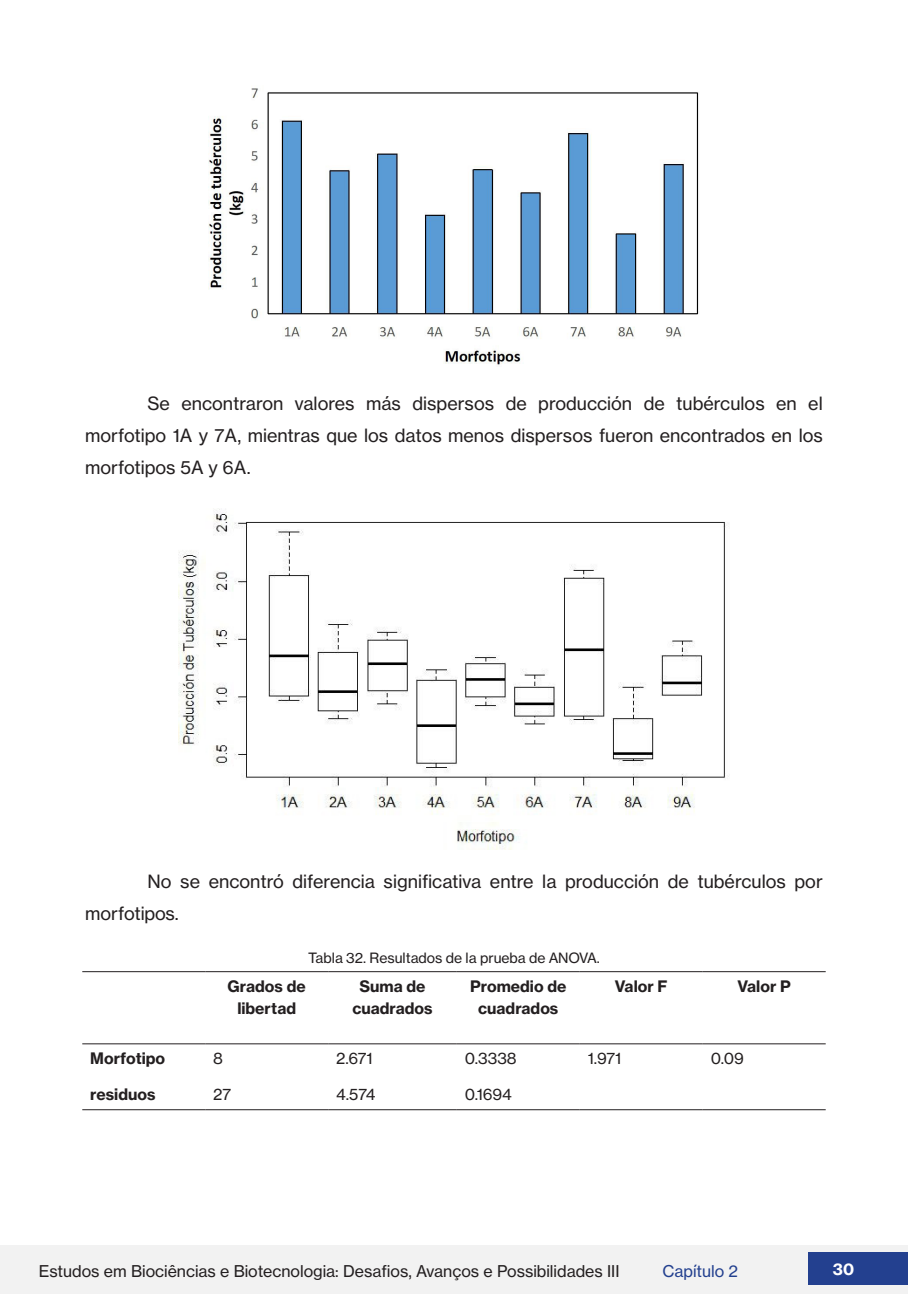
<style>
.page{position:relative;width:908px;height:1304px;background:#fff}
.page>*{position:absolute;margin:0;border:0;box-sizing:border-box;transform-origin:0 0}
.CORPO_DO_TEXTO_ATUAL{font:18px/32px "N Haas Grotesk TX Pro 55 Rg";color:#231f20;text-align:justify}
.t1{font:16px "N Haas Grotesk TX Pro 55 Rg";color:#231f20}
.t2{font:16px "N Haas Grotesk TX Pro 55 Rg";color:#23408f}
.t3{font:16px "N Haas Grotesk TX Pro 75 Bd";color:#fff}
.CORPO_DO_TEXTO_ATUAL-2{font:15.6px/22px "N Haas Grotesk TX Pro 75 Bd";color:#231f20;text-align:center}
.CORPO_DO_TEXTO_ATUAL-3{font:15.6px "N Haas Grotesk TX Pro 55 Rg";color:#231f20}
.LEGENDAS_DE_TABELAS_E_IMAGENS{font:14px "N Haas Grotesk TX Pro 55 Rg";color:#231f20}
</style>
<div class="page">
<div style="left:0;top:1245px;width:907px;height:49px;background:#f2f2f2"></div>
<div style="left:808px;top:1252px;width:99px;height:33px;background:#23408f"></div>
<hr style="left:82px;top:971px;width:123px;height:1px;background:#231f20">
<hr style="left:205px;top:971px;width:123px;height:1px;background:#231f20">
<hr style="left:328px;top:971px;width:128px;height:1px;background:#231f20">
<hr style="left:456px;top:971px;width:123px;height:1px;background:#231f20">
<hr style="left:579px;top:971px;width:123px;height:1px;background:#231f20">
<hr style="left:702px;top:971px;width:123px;height:1px;background:#231f20">
<hr style="left:82px;top:1043px;width:123px;height:1px;background:#231f20">
<hr style="left:205px;top:1043px;width:123px;height:1px;background:#231f20">
<hr style="left:328px;top:1043px;width:128px;height:1px;background:#231f20">
<hr style="left:456px;top:1043px;width:123px;height:1px;background:#231f20">
<hr style="left:579px;top:1043px;width:123px;height:1px;background:#231f20">
<hr style="left:702px;top:1043px;width:123px;height:1px;background:#231f20">
<hr style="left:82px;top:1109px;width:123px;height:1px;background:#231f20">
<hr style="left:205px;top:1109px;width:123px;height:1px;background:#231f20">
<hr style="left:328px;top:1109px;width:128px;height:1px;background:#231f20">
<hr style="left:456px;top:1109px;width:123px;height:1px;background:#231f20">
<hr style="left:579px;top:1109px;width:123px;height:1px;background:#231f20">
<hr style="left:702px;top:1109px;width:123px;height:1px;background:#231f20">
<img style="left:208px;top:88px;width:491px;height:277px">
<img style="left:179px;top:509px;width:547px;height:340px">
<p class="CORPO_DO_TEXTO_ATUAL" style="left:85px;top:387px;width:739px;text-indent:62px">Se encontraron valores más dispersos de producción de tubérculos en el morfotipo 1A y 7A, mientras que los datos menos dispersos fueron encontrados en los morfotipos 5A y 6A.</p>
<p class="CORPO_DO_TEXTO_ATUAL" style="left:85px;top:866px;width:738px;text-indent:62px">No se encontró diferencia significativa entre la producción de tubérculos por morfotipos.</p>
<p class="LEGENDAS_DE_TABELAS_E_IMAGENS" style="left:308px;top:949px;width:293px">Tabla 32. Resultados de la prueba de ANOVA.</p>
<p class="CORPO_DO_TEXTO_ATUAL-2" style="left:227px;top:975px;width:80px">Grados de libertad</p>
<p class="CORPO_DO_TEXTO_ATUAL-2" style="left:352px;top:975px;width:82px">Suma de cuadrados</p>
<p class="CORPO_DO_TEXTO_ATUAL-2" style="left:470px;top:975px;width:98px">Promedio de cuadrados</p>
<p class="CORPO_DO_TEXTO_ATUAL-2" style="left:614px;top:975px;width:54px">Valor F</p>
<p class="CORPO_DO_TEXTO_ATUAL-2" style="left:737px;top:975px;width:55px">Valor P</p>
<p class="CORPO_DO_TEXTO_ATUAL-2" style="left:90px;top:1047px;width:76px">Morfotipo</p>
<p class="CORPO_DO_TEXTO_ATUAL-3" style="left:213px;top:1049px;width:11px">8</p>
<p class="CORPO_DO_TEXTO_ATUAL-3" style="left:336px;top:1049px;width:38px">2.671</p>
<p class="CORPO_DO_TEXTO_ATUAL-3" style="left:464px;top:1049px;width:53px">0.3338</p>
<p class="CORPO_DO_TEXTO_ATUAL-3" style="left:587px;top:1049px;width:35px">1.971</p>
<p class="CORPO_DO_TEXTO_ATUAL-3" style="left:710px;top:1049px;width:35px">0.09</p>
<p class="CORPO_DO_TEXTO_ATUAL-2" style="left:90px;top:1084px;width:67px">residuos</p>
<p class="CORPO_DO_TEXTO_ATUAL-3" style="left:213px;top:1085px;width:19px">27</p>
<p class="CORPO_DO_TEXTO_ATUAL-3" style="left:336px;top:1085px;width:41px">4.574</p>
<p class="CORPO_DO_TEXTO_ATUAL-3" style="left:464px;top:1085px;width:49px">0.1694</p>
<p class="t1" style="left:39px;top:1261px;width:582px">Estudos em Biociências e Biotecnologia: Desafios, Avanços e Possibilidades III</p>
<p class="t2" style="left:662px;top:1261px;width:77px">Capítulo 2</p>
<p class="t3" style="left:832px;top:1259px;width:23px">30</p>
</div>
